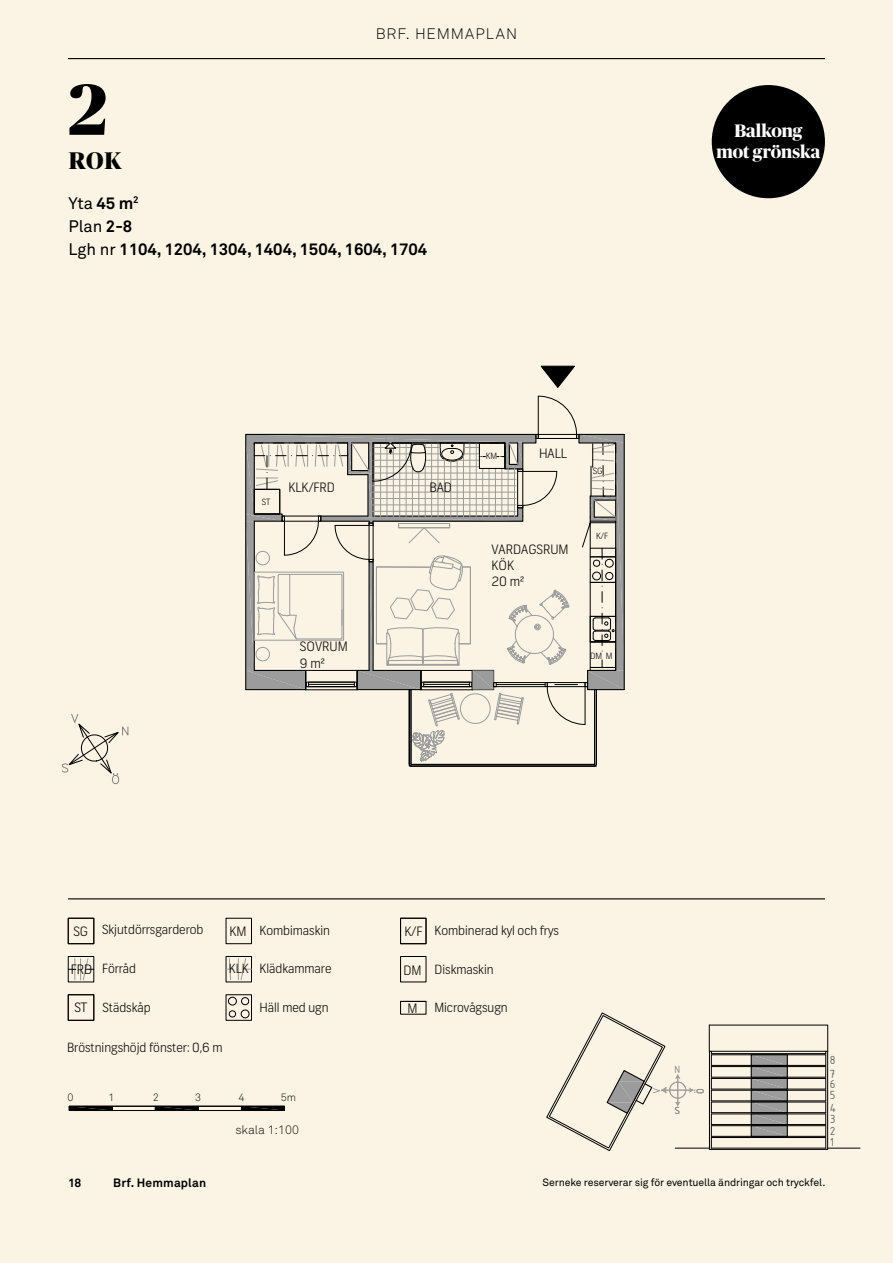
<style>
.page{position:relative;width:893px;height:1263px;background:#fbf4e4}
.page>*{position:absolute;margin:0;border:0;box-sizing:border-box;transform-origin:0 0}
.t1{font:700 72px "Publico Banner";color:#000}
.t2{font:700 24px "Publico Banner";color:#000}
.t3{font:700 18px/21px "Publico Banner";letter-spacing:-.01em;color:#fff;text-align:center}
.t4{font:700 16.5px "Akkurat Std";color:#000}
.t5{font:16.5px "Akkurat Std";color:#000}
.t6{font:300 15px "Akkurat Std";letter-spacing:.065em;color:#000}
.t7{font:300 12.9px/16.2px "Frank";color:#0b0904}
.t8{font:300 12.9px "Frank";color:#000}
.t9{font:300 12.6px "Frank";color:#0b0904}
.t10{font:12.6px/14px "ISOCPEUR";color:#6b6867}
.t11{font:300 12.15px "Akkurat Std";color:#0b0904}
.t12{font:700 12px "Akkurat Std";letter-spacing:.015em;color:#000}
.t13{font:11.1px "ISOCPEUR";color:#878482}
.t14{font:300 10.65px "Akkurat Std";color:#0b0904}
.t15{font:10.5px "Akkurat Std";letter-spacing:-.01em;color:#000}
.t16{font:300 8.7px "Frank";color:#0b0904}
.s1{font-weight:700}
.s2{font-weight:400}
</style>
<div class="page">
<hr style="left:709px;top:1051px;width:1px;height:98px;background:#000">
<hr style="left:827px;top:1051px;width:1px;height:98px;background:#000">
<hr style="left:675px;top:1148px;width:34px;height:1px;background:#000">
<hr style="left:711px;top:1148px;width:115px;height:1px;background:#000">
<hr style="left:828px;top:1148px;width:32px;height:1px;background:#000">
<hr style="left:709px;top:1149px;width:119px;height:1px;background:#000">
<svg style="left:709px;top:1025px;width:119px;height:123px"></svg>
<div style="left:751px;top:1125px;width:37px;height:12px;border:1px solid #000"></div>
<div style="left:751px;top:1113px;width:37px;height:12px;border:1px solid #000"></div>
<div style="left:751px;top:1101px;width:37px;height:12px;border:1px solid #000"></div>
<div style="left:751px;top:1090px;width:37px;height:11px;border:1px solid #000"></div>
<div style="left:751px;top:1078px;width:37px;height:11px;border:1px solid #000"></div>
<div style="left:751px;top:1066px;width:37px;height:12px;border:1px solid #000"></div>
<div style="left:751px;top:1054px;width:37px;height:12px;border:1px solid #000"></div>
<hr style="left:624px;top:434px;width:1px;height:256px;background:#000">
<svg style="left:541px;top:366px;width:34px;height:22px"></svg>
<hr style="left:411px;top:766px;width:183px;height:1px;background:#000">
<svg style="left:62px;top:714px;width:66px;height:70px"></svg>
<svg style="left:546px;top:1012px;width:148px;height:139px"></svg>
<svg style="left:245px;top:396px;width:379px;height:370px"></svg>
<div style="left:226px;top:918px;width:26px;height:26px;border:1px solid #000"></div>
<div style="left:226px;top:956px;width:26px;height:26px;border:1px solid #000"></div>
<div style="left:226px;top:994px;width:26px;height:26px;border:1px solid #000"></div>
<div style="left:400px;top:956px;width:26px;height:26px;border:1px solid #000"></div>
<div style="left:68px;top:918px;width:26px;height:26px;border:1px solid #000"></div>
<div style="left:68px;top:994px;width:26px;height:26px;border:1px solid #000"></div>
<div style="left:400px;top:918px;width:26px;height:26px;border:1px solid #000"></div>
<svg style="left:401px;top:1001px;width:25px;height:1px"></svg>
<svg style="left:228px;top:996px;width:22px;height:23px"></svg>
<div style="left:68px;top:956px;width:26px;height:26px;border:1px solid #000"></div>
<svg style="left:226px;top:958px;width:25px;height:22px"></svg>
<svg style="left:68px;top:958px;width:26px;height:22px"></svg>
<hr style="left:68px;top:898px;width:757px;height:1px;background:#000">
<hr style="left:68px;top:58px;width:757px;height:1px;background:#000">
<div style="left:69px;top:1106px;width:43px;height:4px;border:1px solid #000"></div>
<div style="left:112px;top:1106px;width:43px;height:4px;border:1px solid #000"></div>
<div style="left:155px;top:1106px;width:43px;height:4px;border:1px solid #000"></div>
<div style="left:198px;top:1106px;width:43px;height:4px;border:1px solid #000"></div>
<div style="left:241px;top:1106px;width:43px;height:4px;border:1px solid #000"></div>
<div style="left:712px;top:85px;width:113px;height:113px;background:#000;border-radius:50%"></div>
<h1 class="t1" style="left:69px;top:58px;width:40px">2</h1>
<h2 class="t2" style="left:69px;top:143px;width:54px">ROK</h2>
<p class="t6" style="left:376px;top:25px;width:143px">BRF. HEMMAPLAN</p>
<h3 class="t5" style="left:68px;top:193px;width:72px">Yta <span class="s1">45 m</span><sup>2</sup></h3>
<h3 class="t4" style="left:68px;top:239px;width:360px"><span class="s2">Lgh nr</span> 1104, 1204, 1304, 1404, 1504, 1604, 1704</h3>
<h3 class="t5" style="left:68px;top:216px;width:65px">Plan <span class="s1">2-8</span></h3>
<p class="t16" style="left:262px;top:496px;width:10px">ST</p>
<p class="t7" style="left:288px;top:480px;width:48px">KLK/FRD</p>
<p class="t7" style="left:300px;top:639px;width:49px">SOVRUM<br>9 m²</p>
<p class="t7" style="left:429px;top:480px;width:24px">BAD</p>
<p class="t16" style="left:486px;top:451px;width:13px">KM</p>
<p class="t7" style="left:539px;top:445px;width:30px">HALL</p>
<p class="t7" style="left:491px;top:541px;width:79px">VARDAGSRUM<br>KÖK<br>20 m²</p>
<p class="t16" style="left:593px;top:466px;width:11px">SG</p>
<p class="t16" style="left:596px;top:530px;width:13px">K/F</p>
<p class="t16" style="left:590px;top:650px;width:24px">DM M</p>
<h3 class="t3" style="left:716px;top:119px;width:105px">Balkong mot grönska</h3>
<p class="t7" style="left:73px;top:923px;width:16px">SG</p>
<p class="t8" style="left:71px;top:962px;width:23px">FRD</p>
<p class="t8" style="left:74px;top:999px;width:14px">ST</p>
<p class="t9" style="left:102px;top:922px;width:103px">Skjutdörrsgarderob</p>
<p class="t9" style="left:102px;top:961px;width:36px">Förråd</p>
<p class="t9" style="left:102px;top:1000px;width:50px">Städskåp</p>
<p class="t7" style="left:229px;top:923px;width:19px">KM</p>
<p class="t9" style="left:229px;top:961px;width:21px">KLK</p>
<p class="t9" style="left:259px;top:922px;width:72px">Kombimaskin</p>
<p class="t9" style="left:260px;top:961px;width:73px">Klädkammare</p>
<p class="t9" style="left:260px;top:1000px;width:71px">Häll med ugn</p>
<p class="t7" style="left:405px;top:923px;width:19px">K/F</p>
<p class="t7" style="left:403px;top:962px;width:20px">DM</p>
<p class="t7" style="left:408px;top:1000px;width:12px">M</p>
<p class="t9" style="left:434px;top:922px;width:126px">Kombinerad kyl och frys</p>
<p class="t9" style="left:434px;top:961px;width:61px">Diskmaskin</p>
<p class="t9" style="left:434px;top:1000px;width:75px">Microvågsugn</p>
<p class="t9" style="left:67px;top:1040px;width:157px">Bröstningshöjd fönster: 0,6 m</p>
<p class="t14" style="left:67px;top:1091px;width:8px">0</p>
<p class="t14" style="left:108px;top:1091px;width:8px">1</p>
<p class="t14" style="left:153px;top:1091px;width:8px">2</p>
<p class="t14" style="left:195px;top:1091px;width:8px">3</p>
<p class="t14" style="left:238px;top:1091px;width:8px">4</p>
<p class="t14" style="left:281px;top:1091px;width:17px">5m</p>
<p class="t13" style="left:674px;top:1062px;width:7px">N</p>
<p class="t13" style="left:674px;top:1103px;width:7px">S</p>
<p class="t13" style="left:650px;top:1094px;width:8px;rotate:-90deg">V</p>
<p class="t13" style="left:693px;top:1094px;width:7px;rotate:-90deg">Ö</p>
<p class="t10" style="left:829px;top:1052px;width:7px">8<br>7</p>
<p class="t10" style="left:830px;top:1077px;width:7px">6</p>
<p class="t10" style="left:830px;top:1088px;width:7px">5</p>
<p class="t10" style="left:830px;top:1100px;width:8px">4</p>
<p class="t10" style="left:830px;top:1112px;width:7px">3</p>
<p class="t11" style="left:235px;top:1123px;width:65px">skala 1:100</p>
<p class="t10" style="left:830px;top:1124px;width:7px">2</p>
<p class="t10" style="left:830px;top:1135px;width:6px">1</p>
<p class="t12" style="left:68px;top:1176px;width:15px">18</p>
<p class="t12" style="left:113px;top:1176px;width:94px">Brf. Hemmaplan</p>
<p class="t15" style="left:542px;top:1176px;width:285px">Serneke reserverar sig för eventuella ändringar och tryckfel.</p>
</div>
